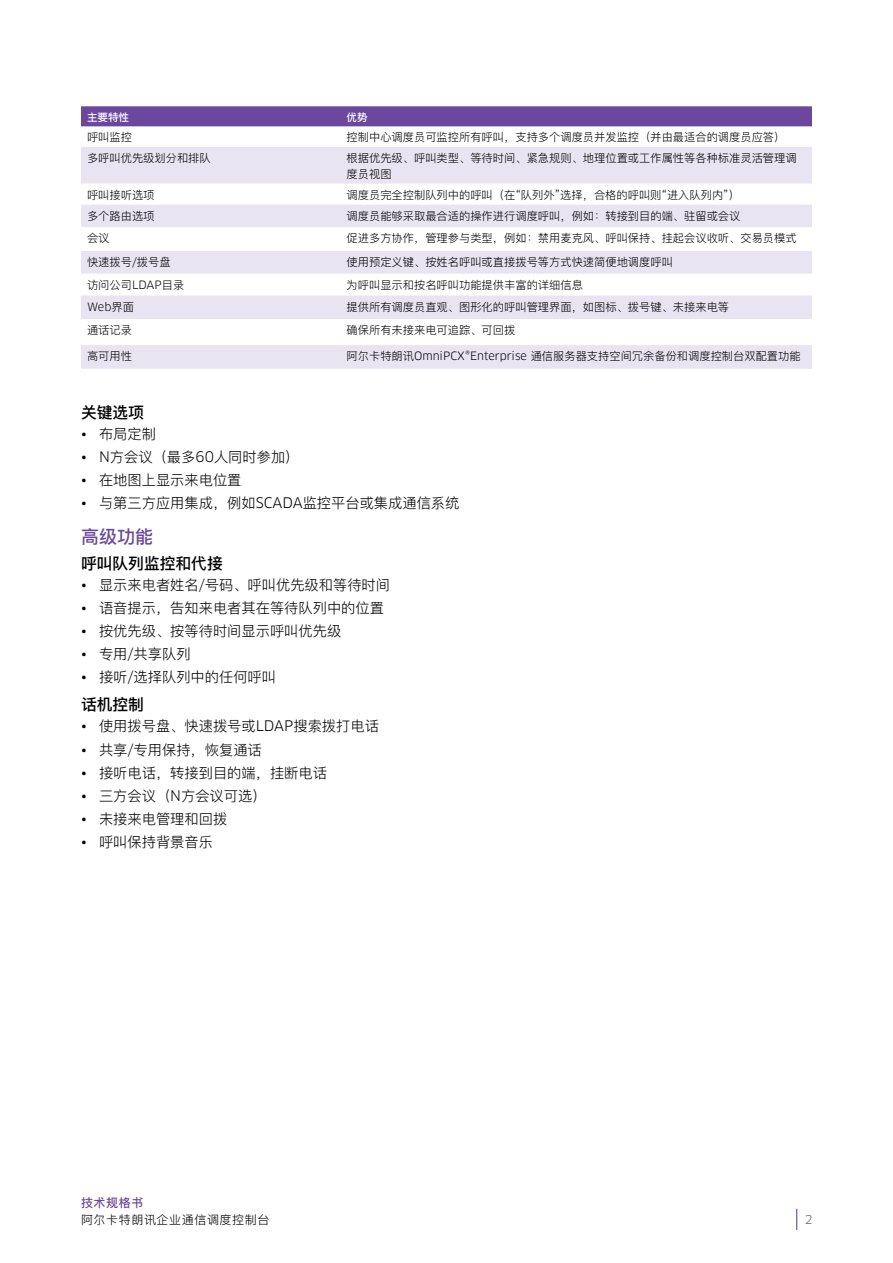
<style>
.page{position:relative;width:893px;height:1263px;background:#fff}
.page>*{position:absolute;margin:0;border:0;box-sizing:border-box;transform-origin:0 0}
.t1{font:18px "Ping Fang SC Bold";color:#6b489d}
.t2{font:15.75px "Ping Fang SC Bold";color:#000}
.t3{font:14.25px "Ping Fang SC Regular";color:#000}
.t4{font:12px "Ping Fang SC Regular";letter-spacing:.05em;color:#000}
.t5{font:12px "Ping Fang SC Bold";letter-spacing:.05em;color:#6b489d}
.t6{font:12px "Clan OT";color:#5f636a}
.t7{font:11.25px/15.8px "Ping Fang SC Regular";color:#000}
.t8{font:11.25px "Clan OT";color:#000}
.t9{font:10.5px "Ping Fang SC Bold";color:#fff}
.s1{font-family:"Clan OT"}
.s2{font-family:"Ping Fang SC Regular"}
</style>
<div class="page">
<svg style="left:796px;top:1209px;width:1px;height:21px"></svg>
<svg style="left:81px;top:106px;width:731px;height:21px;background:#7150a1"></svg>
<svg style="left:81px;top:147px;width:731px;height:222px;fill:#e8e4f2"></svg>
<p class="t9" style="left:87px;top:111px;width:43px">主要特性</p>
<p class="t9" style="left:347px;top:111px;width:22px">优势</p>
<p class="t7" style="left:87px;top:129px;width:46px">呼叫监控</p>
<p class="t7" style="left:347px;top:129px;width:440px">控制中心调度员可监控所有呼叫，支持多个调度员并发监控（并由最适合的调度员应答）</p>
<p class="t7" style="left:87px;top:150px;width:125px">多呼叫优先级划分和排队</p>
<p class="t7" style="left:347px;top:150px;width:452px">根据优先级、呼叫类型、等待时间、紧急规则、地理位置或工作属性等各种标准灵活管理调度员视图</p>
<p class="t7" style="left:87px;top:187px;width:69px">呼叫接听选项</p>
<p class="t7" style="left:347px;top:187px;width:395px">调度员完全控制队列中的呼叫（在“队列外”选择，合格的呼叫则“进入队列内”）</p>
<p class="t7" style="left:87px;top:208px;width:69px">多个路由选项</p>
<p class="t7" style="left:347px;top:208px;width:395px">调度员能够采取最合适的操作进行调度呼叫，例如：转接到目的端、驻留或会议</p>
<p class="t7" style="left:87px;top:230px;width:24px">会议</p>
<p class="t7" style="left:347px;top:230px;width:452px">促进多方协作，管理参与类型，例如：禁用麦克风、呼叫保持、挂起会议收听、交易员模式</p>
<p class="t7" style="left:87px;top:254px;width:85px">快速拨号<span class="s1">/</span>拨号盘</p>
<p class="t7" style="left:347px;top:254px;width:328px">使用预定义键、按姓名呼叫或直接拨号等方式快速简便地调度呼叫</p>
<p class="t7" style="left:87px;top:277px;width:99px">访问公司<span class="s1">LDAP</span>目录</p>
<p class="t7" style="left:347px;top:277px;width:238px">为呼叫显示和按名呼叫功能提供丰富的详细信息</p>
<p class="t8" style="left:87px;top:300px;width:48px">Web<span class="s2">界面</span></p>
<p class="t7" style="left:347px;top:299px;width:384px">提供所有调度员直观、图形化的呼叫管理界面，如图标、拨号键、未接来电等</p>
<p class="t7" style="left:87px;top:322px;width:46px">通话记录</p>
<p class="t7" style="left:347px;top:322px;width:170px">确保所有未接来电可追踪、可回拨</p>
<p class="t7" style="left:87px;top:348px;width:46px">高可用性</p>
<p class="t7" style="left:347px;top:348px;width:456px">阿尔卡特朗讯<span class="s1">OmniPCX®Enterprise</span> 通信服务器支持空间冗余备份和调度控制台双配置功能</p>
<h2 class="t2" style="left:81px;top:403px;width:64px">关键选项</h2>
<p class="t3" style="left:81px;top:425px;width:76px"><span class="s1">•</span> 布局定制</p>
<p class="t3" style="left:81px;top:449px;width:220px"><span class="s1">• N</span>方会议（最多<span class="s1">60</span>人同时参加）</p>
<p class="t3" style="left:81px;top:472px;width:162px"><span class="s1">•</span> 在地图上显示来电位置</p>
<p class="t3" style="left:81px;top:495px;width:380px"><span class="s1">•</span> 与第三方应用集成，例如<span class="s1">SCADA</span>监控平台或集成通信系统</p>
<h1 class="t1" style="left:81px;top:526px;width:73px">高级功能</h1>
<h2 class="t2" style="left:81px;top:554px;width:143px">呼叫队列监控和代接</h2>
<p class="t3" style="left:81px;top:576px;width:311px"><span class="s1">•</span> 显示来电者姓名<span class="s1">/</span>号码、呼叫优先级和等待时间</p>
<p class="t3" style="left:81px;top:599px;width:304px"><span class="s1">•</span> 语音提示，告知来电者其在等待队列中的位置</p>
<p class="t3" style="left:81px;top:622px;width:262px"><span class="s1">•</span> 按优先级、按等待时间显示呼叫优先级</p>
<p class="t3" style="left:81px;top:646px;width:111px"><span class="s1">•</span> 专用<span class="s1">/</span>共享队列</p>
<p class="t3" style="left:81px;top:669px;width:197px"><span class="s1">•</span> 接听<span class="s1">/</span>选择队列中的任何呼叫</p>
<h2 class="t2" style="left:81px;top:695px;width:64px">话机控制</h2>
<p class="t3" style="left:81px;top:718px;width:299px"><span class="s1">•</span> 使用拨号盘、快速拨号或<span class="s1">LDAP</span>搜索拨打电话</p>
<p class="t3" style="left:81px;top:741px;width:182px"><span class="s1">•</span> 共享<span class="s1">/</span>专用保持，恢复通话</p>
<p class="t3" style="left:81px;top:764px;width:247px"><span class="s1">•</span> 接听电话，转接到目的端，挂断电话</p>
<p class="t3" style="left:81px;top:787px;width:187px"><span class="s1">•</span> 三方会议（<span class="s1">N</span>方会议可选）</p>
<p class="t3" style="left:81px;top:810px;width:148px"><span class="s1">•</span> 未接来电管理和回拨</p>
<p class="t3" style="left:81px;top:834px;width:133px"><span class="s1">•</span> 呼叫保持背景音乐</p>
<p class="t5" style="left:81px;top:1196px;width:64px">技术规格书</p>
<p class="t4" style="left:81px;top:1212px;width:190px">阿尔卡特朗讯企业通信调度控制台</p>
<p class="t6" style="left:805px;top:1212px;width:9px">2</p>
</div>
